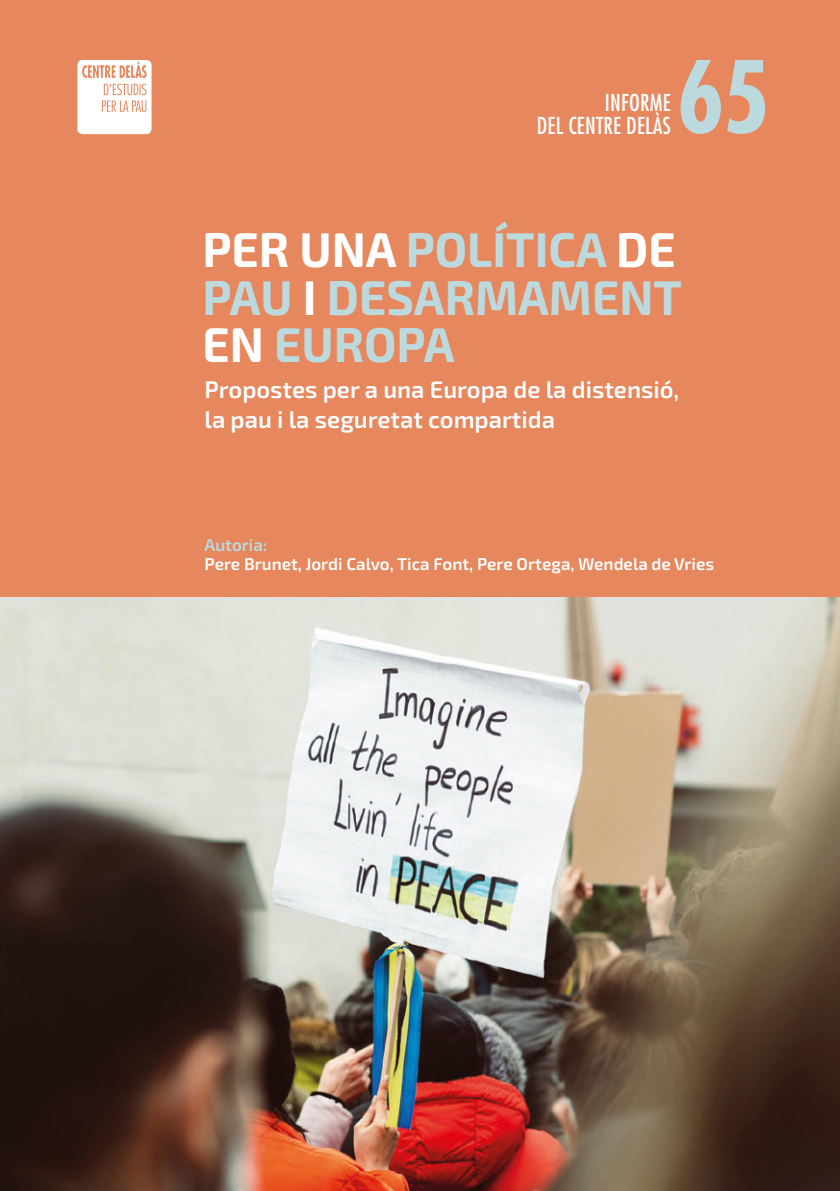
<style>
.page{position:relative;width:840px;height:1191px;background:#fff}
.page>*{position:absolute;margin:0;border:0;box-sizing:border-box;transform-origin:0 0}
.t1{font:700 condensed 96.6px "Futura";color:#bcdade}
.t2{font:700 48.8px/47.4px "Exo 2.0";color:#bcdade}
.t3{font:600 23.8px/30.6px "Exo 2.0";color:#fff}
.t4{font:condensed 22.8px/22.8px "Futura";letter-spacing:.01em;color:#fff;text-align:right}
.t5{font:600 17px "Exo 2.0";color:#fff}
.t6{font:600 17px "Exo 2.0";color:#bcdade}
.s1{color:#fff}
</style>
<div class="page">
<div style="left:0;top:0;width:839px;height:1191px;background:#e6875d"></div>
<img style="left:0;top:598px;width:839px;height:593px">
<svg style="left:77px;top:60px;width:74px;height:74px;background:#fbece6"></svg>
<p class="t4" style="left:536px;top:91px;width:135px">INFORME<br>DEL CENTRE DELÀS</p>
<h1 class="t1" style="left:676px;top:37px;width:94px">65</h1>
<h2 class="t2" style="left:202px;top:228px;width:480px"><span class="s1">PER UNA</span> POLÍTICA <span class="s1">DE<br></span>PAU <span class="s1">I</span> DESARMAMENT<br><span class="s1">EN</span> EUROPA</h2>
<p class="t3" style="left:204px;top:374px;width:476px">Propostes per a una Europa de la distensió, la pau i la seguretat compartida</p>
<p class="t6" style="left:204px;top:534px;width:64px">Autoria:</p>
<p class="t5" style="left:204px;top:554px;width:511px">Pere Brunet, Jordi Calvo, Tica Font, Pere Ortega, Wendela de Vries</p>
</div>
